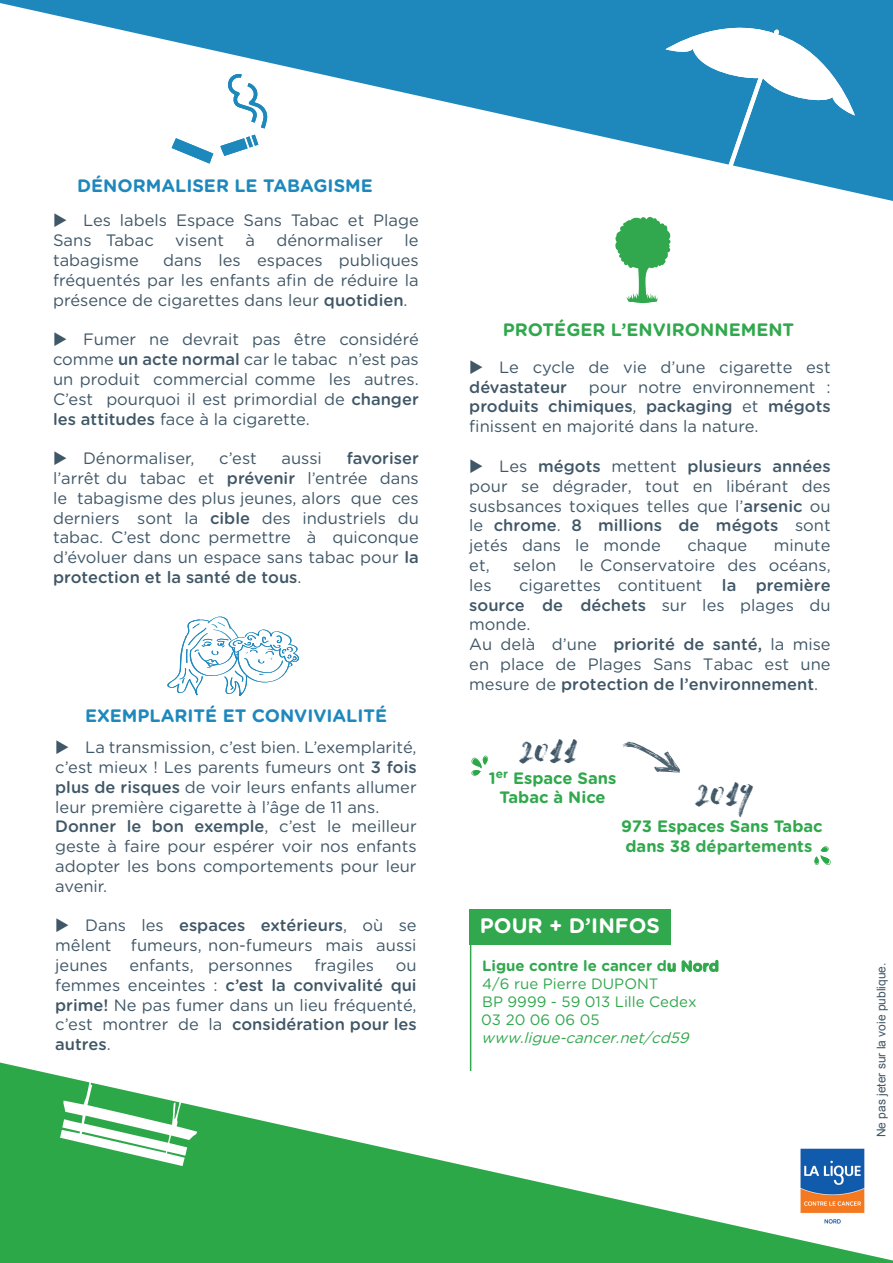
<style>
.page{position:relative;width:893px;height:1263px;background:#fff}
.page>*{position:absolute;margin:0;border:0;box-sizing:border-box;transform-origin:0 0}
.t1{font:27px "Dry Brush";letter-spacing:-.015em;color:#405767}
.t2{font:700 21px "Gotham Rounded";color:#fff}
.t3{font:700 18px "Gotham Rounded";color:#1e88bd}
.t4{font:700 18px "Gotham Rounded";color:#31a84d}
.t5{font:16.5px/19.8px "Gotham Rounded";color:#405767;text-align:justify}
.t6{font:700 16.5px/19.8px "Gotham Rounded";color:#31a84d}
.t7{font:15px/18px "Gotham Rounded";color:#31a84d}
.t8{font:700 15px "Gotham Rounded";color:#31a84d}
.t9{font:italic 15px "Gotham Rounded";color:#31a84d}
.t10{font:12px "Arial";color:#405766}
.s1{font-weight:500}
.s2{color:#fff}
.s3{color:#37a951}
</style>
<div class="page">
<svg style="left:0;top:0;width:893px;height:201px"></svg>
<div style="left:470px;top:909px;width:201px;height:35px;background:#31a84d"></div>
<svg style="left:0;top:1062px;width:893px;height:201px;fill:#2da849"></svg>
<svg style="left:615px;top:15px;width:240px;height:288px"></svg>
<svg style="left:60px;top:1071px;width:137px;height:95px"></svg>
<svg style="left:172px;top:138px;width:41px;height:26px"></svg>
<svg style="left:228px;top:73px;width:40px;height:55px"></svg>
<svg style="left:220px;top:135px;width:38px;height:21px"></svg>
<img style="left:790px;top:1138px;width:85px;height:90px">
<hr style="left:470px;top:926px;width:1px;height:145px;background:#31a84d">
<svg style="left:471px;top:755px;width:17px;height:21px"></svg>
<svg style="left:814px;top:846px;width:17px;height:19px"></svg>
<svg style="left:622px;top:742px;width:58px;height:31px"></svg>
<svg style="left:167px;top:616px;width:132px;height:80px"></svg>
<p class="t3" style="left:77px;top:173px;width:297px">DÉNORMALISER LE TABAGISME</p>
<p class="t5" style="left:53px;top:210px;width:367px">◆ Les labels Espace Sans Tabac et Plage<br>Sans Tabac</p>
<p class="t5" style="left:175px;top:230px;width:50px">visent</p>
<p class="t5" style="left:245px;top:230px;width:11px">à</p>
<p class="t5" style="left:276px;top:230px;width:108px">dénormaliser</p>
<p class="t5" style="left:405px;top:230px;width:16px">le</p>
<p class="t5" style="left:53px;top:250px;width:87px">tabagisme</p>
<p class="t5" style="left:53px;top:250px;width:367px;text-indent:110px">dans les espaces publiques fréquentés par les enfants afin de réduire la présence de cigarettes dans leur <span class="s1">quotidien</span>.</p>
<p class="t5" style="left:53px;top:329px;width:367px">◆ Fumer ne devrait pas être considéré comme <span class="s1">un acte normal</span> car le tabac <span class="s2">t</span>n’est pas un produit<span class="s2">t</span> commercial comme les autres.<br>C’est pourquoi il est primordial de <span class="s1">changer les attitudes</span> face à la cigarette.</p>
<p class="t5" style="left:53px;top:448px;width:143px">◆ Dénormaliser,</p>
<p class="t5" style="left:219px;top:448px;width:39px">c’est</p>
<p class="t5" style="left:282px;top:448px;width:42px">aussi</p>
<p class="t5" style="left:53px;top:448px;width:367px;text-indent:294px"><span class="s1">favoriser </span>l’arrêt du tabac et <span class="s1">prévenir</span> l’entrée dans le tabagisme des plus jeunes, alors que ces derniers sont la <span class="s1">cible</span> des industriels du tabac. C’est donc permettre à quiconque d’évoluer dans un espace sans tabac pour <span class="s1">la protection et la santé de tous</span>.</p>
<p class="t3" style="left:85px;top:703px;width:304px">EXEMPLARITÉ ET CONVIVIALITÉ</p>
<p class="t4" style="left:503px;top:317px;width:293px">PROTÉGER L’ENVIRONNEMENT</p>
<p class="t5" style="left:469px;top:356px;width:363px">◆ Le cycle de vie d’une cigarette est <span class="s1">dévastateur</span></p>
<p class="t5" style="left:469px;top:376px;width:363px;text-indent:120px">pour notre environnement : <span class="s1">produits chimiques</span>, <span class="s1">packaging</span> et <span class="s1">mégots </span>finissent en majorité dans la nature.</p>
<p class="t5" style="left:469px;top:455px;width:363px">◆ Les <span class="s1">mégots</span> mettent <span class="s1">plusieurs années </span>pour se dégrader, tout en libérant des susbsances toxiques telles que l’<span class="s1">arsenic</span> ou le <span class="s1">chrome</span>. <span class="s1">8 millions de mégots</span> sont jetés dans le monde</p>
<p class="t5" style="left:687px;top:535px;width:62px">chaque</p>
<p class="t5" style="left:774px;top:535px;width:58px">minute</p>
<p class="t5" style="left:469px;top:554px;width:22px">et,</p>
<p class="t5" style="left:513px;top:554px;width:45px">selon</p>
<p class="t5" style="left:579px;top:554px;width:253px">le Conservatoire des océans,</p>
<p class="t5" style="left:469px;top:574px;width:24px">les</p>
<p class="t5" style="left:469px;top:574px;width:363px;text-align:left;text-indent:50px">cigarettes contituent <span class="s1">la première source de déchets</span> sur les plages du monde.<br>Au delà d’une <span class="s1">priorité de santé,</span> la mise en place de Plages Sans Tabac est une mesure de <span class="s1">protection de l’environnement</span>.</p>
<h1 class="t1" style="left:519px;top:736px;width:61px">2011</h1>
<p class="t5" style="left:55px;top:737px;width:363px;text-align:left">◆ La transmission, c’est bien. L’exemplarité, c’est mieux ! Les parents fumeurs ont <span class="s1">3 fois plus de risques</span> de voir leurs enfants allumer leur première cigarette à l’âge de 11 ans.<br><span class="s1">Donner le bon exemple</span>, c’est le meilleur geste à faire pour espérer voir nos enfants adopter les bons comportements pour leur avenir.</p>
<p class="t5" style="left:55px;top:915px;width:363px">◆ Dans les <span class="s1">espaces extérieurs</span>, où se mêlent fumeurs, non-fumeurs mais aussi jeunes</p>
<p class="t6" style="left:489px;top:767px;width:129px;text-align:center">1<sup>er</sup> Espace Sans<br>Tabac à Nice</p>
<h1 class="t1" style="left:695px;top:779px;width:61px">2019</h1>
<p class="t6" style="left:621px;top:816px;width:203px">973 Espaces Sans Tabac dans 38 <span class="s3">départements</span></p>
<p class="t2" style="left:480px;top:910px;width:182px">POUR + D’INFOS</p>
<p class="t5" style="left:129px;top:954px;width:165px">enfants, personnes</p>
<p class="t5" style="left:315px;top:954px;width:61px">fragiles</p>
<p class="t5" style="left:55px;top:954px;width:363px;text-indent:341px">ou femmes enceintes : <span class="s1">c’est la convivalité qui prime!</span> Ne pas fumer dans un lieu fréquenté, c’est montrer de la <span class="s1">considération pour les autres</span>.</p>
<p class="t8" style="left:482px;top:955px;width:238px">Ligue contre le cancer du Nord</p>
<p class="t7" style="left:481px;top:974px;width:217px">4/6 rue Pierre DUPONT<br>BP 9999 - 59 013 Lille Cedex<br>03 20 06 06 05</p>
<p class="t9" style="left:481px;top:1027px;width:214px">www.ligue-cancer.net/cd59</p>
<p class="t10" style="left:873px;top:1137px;width:176px;rotate:-90deg">Ne pas jeter sur la voie publique.</p>
</div>
